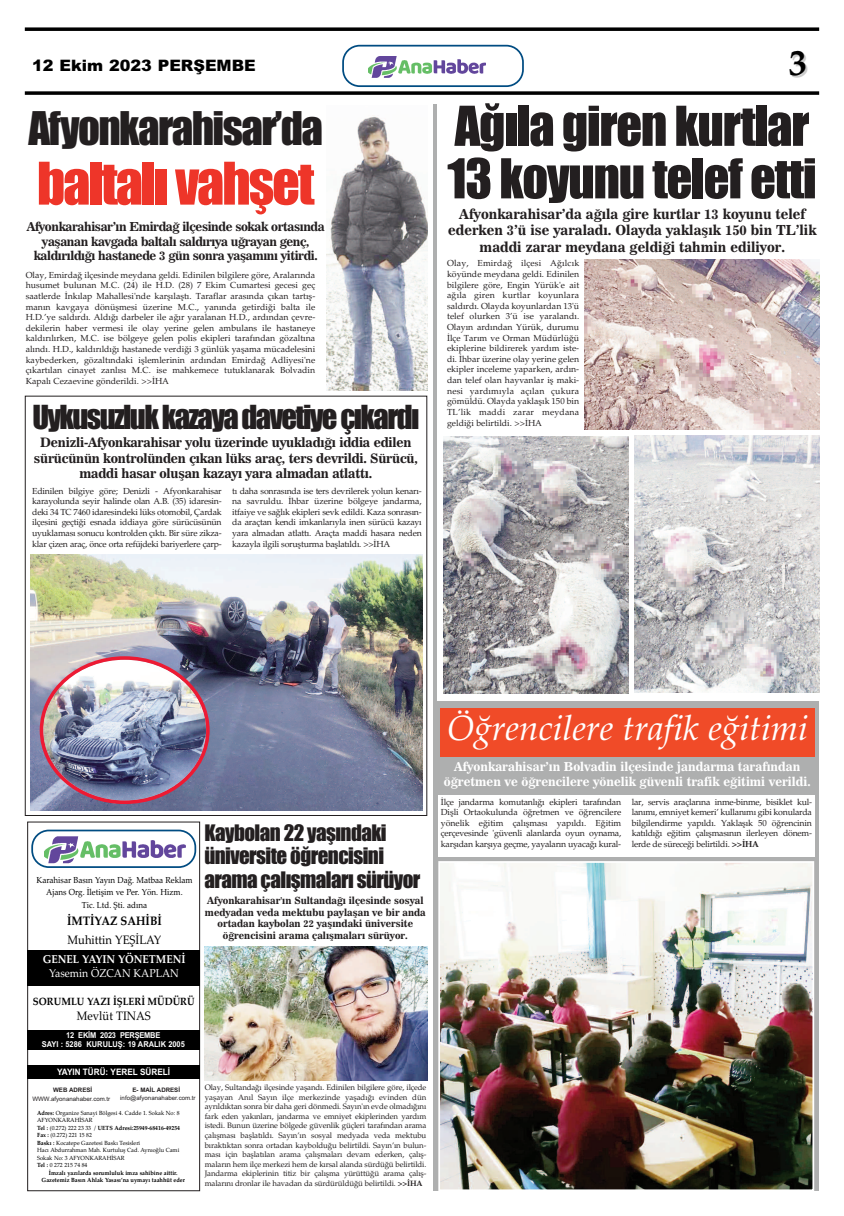
<style>
.page{position:relative;width:844px;height:1216px;background:#fff}
.page>*{position:absolute;margin:0;border:0;box-sizing:border-box;transform-origin:0 0}
.t1{font:54.25px "Impact";letter-spacing:-.04em;color:#ee3529}
.t2{font:50.75px/52.5px "Impact";letter-spacing:-.025em;color:#231f20}
.t3{font:42.88px "Impact";letter-spacing:-.04em;color:#231f20}
.t4{font:700 36.57px "Palatino";color:#000}
.t5{font:italic 35px "Palatino";color:#fff}
.t6{font:30.62px "Impact";letter-spacing:-.055em;color:#231f20}
.t7{font:21px/23.6px "Impact";letter-spacing:-.025em;color:#231f20}
.t8{font:900 15.75px "Arial";color:#000}
.t9{font:13.74px/16.5px "News 706 BT Bold C";color:#231f20;text-align:center}
.t10{font:12.95px/15.6px "News 706 BT Bold C";letter-spacing:-.015em;color:#231f20;text-align:center}
.t11{font:12.25px/14.7px "News 706 BT Bold C";letter-spacing:-.03em;color:#231f20;text-align:center}
.t12{font:12.25px/14.7px "News 706 BT Bold C";color:#fff;text-align:center}
.t13{font:12.25px "Palatino Linotype";color:#000;scale:.92 1}
.t14{font:700 12.25px "Palatino Linotype";color:#000;scale:.92 1}
.t15{font:700 11.38px "Palatino Linotype";color:#fff;scale:.92 1}
.t16{font:11.38px "Palatino Linotype";color:#fff;scale:.92 1}
.t17{font:700 10.5px "Palatino Linotype";color:#000;scale:.92 1}
.t18{font:9.8px/11.8px "News 706 BT Bold C";color:#231f20;text-align:center}
.t19{font:700 8.84px "Arial";color:#fff;scale:.92 1}
.t20{font:8.75px/10.6px "Palatino";letter-spacing:-.025em;color:#231f20;text-align:justify}
.t21{font:8.75px/12.4px "Palatino Linotype";color:#000;text-align:center;scale:.92 1}
.t22{font:700 8.05px/9.7px "Arial";color:#fff;text-align:center;scale:.92 1}
.t23{font:7.88px/9.5px "Palatino";letter-spacing:-.015em;color:#231f20;text-align:justify}
.t24{font:6.12px "Arial";color:#231f20}
.t25{font:700 6.12px "Arial";color:#231f20}
.t26{font:5.95px/7.5px "Palatino Linotype";color:#000;scale:.96 1}
.t27{font:700 5.95px/7.5px "Palatino Linotype";color:#000;text-align:center;scale:.96 1}
.s1{font-weight:700}
</style>
<div class="page">
<div style="left:27px;top:821px;width:173px;height:370px;border:1px solid #231f20"></div>
<div style="left:27px;top:1065px;width:173px;height:13px;background:#000"></div>
<div style="left:27px;top:1030px;width:172px;height:20px;background:#000"></div>
<div style="left:27px;top:949px;width:173px;height:36px;background:#000"></div>
<svg style="left:342px;top:45px;width:181px;height:42px"></svg>
<img style="left:369px;top:54px;width:116px;height:26px">
<svg style="left:25px;top:91px;width:794px;height:4px;background:#1f1f1f"></svg>
<svg style="left:25px;top:27px;width:794px;height:4px;background:#1f1f1f"></svg>
<svg style="left:31px;top:829px;width:165px;height:39px"></svg>
<img style="left:326px;top:115px;width:101px;height:275px">
<img style="left:30px;top:554px;width:392px;height:256px">
<img style="left:40px;top:656px;width:169px;height:148px">
<hr style="left:433px;top:104px;width:3px;height:1087px;background:#aeafaf">
<img style="left:584px;top:260px;width:235px;height:170px">
<img style="left:443px;top:436px;width:185px;height:257px">
<img style="left:634px;top:435px;width:185px;height:257px">
<img style="left:204px;top:946px;width:223px;height:134px">
<div style="left:433px;top:701px;width:386px;height:490px;background:#aeafaf"></div>
<div style="left:440px;top:708px;width:374px;height:48px;background:#f04b28"></div>
<div style="left:438px;top:795px;width:376px;height:61px;background:#fff"></div>
<img style="left:441px;top:864px;width:370px;height:324px">
<div style="left:438px;top:861px;width:376px;height:330px;border:2px solid #fff"></div>
<h3 class="t8" style="left:32px;top:57px;width:225px">12 Ekim 2023 PERŞEMBE</h3>
<h3 class="t4" style="left:788px;top:41px;width:20px">3</h3>
<h3 class="t3" style="left:28px;top:105px;width:296px">Afyonkarahisar’da</h3>
<h1 class="t1" style="left:37px;top:154px;width:279px">baltalı vahşet</h1>
<h3 class="t11" style="left:27px;top:219px;width:299px">Afyonkarahisar’ın Emirdağ ilçesinde sokak ortasında yaşanan kavgada baltalı saldırıya uğrayan genç, kaldırıldığı hastanede 3 gün sonra yaşamını yitirdi.</h3>
<p class="t20" style="left:26px;top:269px;width:291px">Olay, Emirdağ ilçesinde meydana geldi. Edinilen bilgilere göre, Aralarında husumet bulunan M.C. (24) ile H.D. (28) 7 Ekim Cumartesi gecesi geç saatlerde İnkılap Mahallesi'nde karşılaştı. Taraflar arasında çıkan tartış&shy;manın kavgaya dönüşmesi üzerine M.C., yanında getirdiği balta ile H.D.’ye saldırdı. Aldığı darbeler ile ağır yaralanan H.D., ardından çevre&shy;dekilerin haber vermesi ile olay yerine gelen ambulans ile hastaneye kaldırılırken, M.C. ise bölgeye gelen polis ekipleri tarafından gözaltına alındı. H.D., kaldırıldığı hastanede verdiği 3 günlük yaşama mücadelesini kaybederken, gözaltındaki işlemlerinin ardından Emirdağ Adliyesi'ne çıkartılan cinayet zanlısı M.C. ise mahkemece tutuklanarak Bolvadin Kapalı Cezaevine gönderildi. &gt;&gt;İHA</p>
<h3 class="t6" style="left:32px;top:400px;width:388px">Uykusuzlukkazayadavetiyeçıkardı</h3>
<h3 class="t10" style="left:34px;top:435px;width:385px">Denizli-Afyonkarahisar yolu üzerinde uyukladığı iddia edilen sürücünün kontrolünden çıkan lüks araç, ters devrildi. Sürücü, maddi hasar oluşan kazayı yara almadan atlattı.</h3>
<p class="t20" style="left:32px;top:485px;width:191px">Edinilen bilgiye göre; Denizli - Afyonkarahisar karayolunda seyir halinde olan A.B. (35) idaresin&shy;deki 34 TC 7460 idaresindeki lüks otomobil, Çardak ilçesini geçtiği esnada iddiaya göre sürücüsünün uyuklaması sonucu kontrolden çıktı. Bir süre zikza&shy;klar çizen araç, önce orta refüjdeki bariyerlere çarp-</p>
<p class="t20" style="left:232px;top:485px;width:191px">tı daha sonrasında ise ters devrilerek yolun kenarı&shy;na savruldu. İhbar üzerine bölgeye jandarma, itfaiye ve sağlık ekipleri sevk edildi. Kaza sonrasın&shy;da araçtan kendi imkanlarıyla inen sürücü kazayı yara almadan atlattı. Araçta maddi hasara neden kazayla ilgili soruşturma başlatıldı. &gt;&gt;İHA</p>
<h2 class="t2" style="left:447px;top:102px;width:371px">Ağıla giren kurtlar<br>13 koyunu telef etti</h2>
<h3 class="t9" style="left:448px;top:206px;width:370px">Afyonkarahisar’da ağıla gire kurtlar 13 koyunu telef ederken 3’ü ise yaraladı. Olayda yaklaşık 150 bin TL’lik maddi zarar meydana geldiği tahmin ediliyor.</h3>
<p class="t20" style="left:447px;top:258px;width:134px">Olay, Emirdağ ilçesi Ağılcık köyünde meydana geldi. Edinilen bilgilere göre, Engin Yürük'e ait ağıla giren kurtlar koyunlara saldırdı. Olayda koyunlardan 13'ü telef olurken 3’ü ise yaralandı.<br>Olayın ardından Yürük, durumu İlçe Tarım ve Orman Müdürlüğü ekiplerine bildirerek yardım iste&shy;di. İhbar üzerine olay yerine gelen ekipler inceleme yaparken, ardın&shy;dan telef olan hayvanlar iş maki&shy;nesi yardımıyla açılan çukura gömüldü. Olayda yaklaşık 150 bin TL’lik maddi zarar meydana geldiği belirtildi. &gt;&gt;İHA</p>
<p class="t21" style="left:37px;top:873px;width:171px">Karahisar Basın Yayın Dağ. Matbaa Reklam<br>Ajans Org. İletişim ve Per. Yön. Hizm.<br>Tic. Ltd. Şti. adına</p>
<h3 class="t14" style="left:67px;top:913px;width:105px">İMTİYAZ SAHİBİ</h3>
<h3 class="t13" style="left:68px;top:932px;width:103px">Muhittin YEŞİLAY</h3>
<h3 class="t15" style="left:43px;top:952px;width:157px">GENEL YAYIN YÖNETMENİ</h3>
<h3 class="t16" style="left:49px;top:966px;width:142px">Yasemin ÖZCAN KAPLAN</h3>
<p class="t17" style="left:33px;top:995px;width:177px">SORUMLU YAZI İŞLERİ MÜDÜRÜ</p>
<h3 class="t13" style="left:77px;top:1008px;width:82px">Mevlüt TINAS</h3>
<p class="t22" style="left:42px;top:1030px;width:157px">12 EKİM 2023 PERŞEMBE<br>SAYI : 5286 KURULUŞ: 19 ARALIK 2005</p>
<p class="t19" style="left:57px;top:1066px;width:124px">YAYIN TÜRÜ: YEREL SÜRELİ</p>
<p class="t25" style="left:53px;top:1086px;width:41px">WEB ADRESİ</p>
<p class="t25" style="left:132px;top:1086px;width:49px">E- MAİL ADRESİ</p>
<p class="t24" style="left:32px;top:1095px;width:79px">WWW.afyonanahaber.com.tr</p>
<p class="t24" style="left:120px;top:1094px;width:77px">info@afyonanahaber.com.tr</p>
<p class="t26" style="left:37px;top:1108px;width:150px"><span class="s1">Adres:</span> Organize Sanayi Bölgesi 4. Cadde 1. Sokak No: 8<br>AFYONKARAHİSAR<br><span class="s1">Tel :</span> (0.272) 222 23 33 / <span class="s1">UETS Adresi:25949-68416-49254<br>Fax :</span> (0.272) 221 15 82<br><span class="s1">Baskı :</span> Kocatepe Gazetesi Baskı Tesisleri<br>Hacı Abdurrahman Mah. Kurtuluş Cad. Aynıoğlu Cami Sokak No: 3 AFYONKARAHİSAR<br><span class="s1">Tel :</span> 0 272 215 74 84</p>
<p class="t27" style="left:42px;top:1168px;width:151px">İmzalı yazılarda sorumluluk imza sahibine aittir.<br>Gazetemiz Basın Ahlak Yasası’na uymayı taahhüt eder</p>
<h3 class="t7" style="left:204px;top:821px;width:217px">Kaybolan 22 yaşındaki üniversite öğrencisini arama çalışmaları sürüyor</h3>
<p class="t18" style="left:205px;top:894px;width:222px">Afyonkarahisar'ın Sultandağı ilçesinde sosyal medyadan veda mektubu paylaşan ve bir anda ortadan kaybolan 22 yaşındaki üniversite öğrencisini arama çalışmaları sürüyor.</p>
<p class="t23" style="left:205px;top:1082px;width:223px">Olay, Sultandağı ilçesinde yaşandı. Edinilen bilgilere göre, ilçede yaşayan Anıl Sayın ilçe merkezinde yaşadığı evinden dün ayrıldıktan sonra bir daha geri dönmedi. Sayın'ın evde olmadığını fark eden yakınları, jandarma ve emniyet ekiplerinden yardım istedi. Bunun üzerine bölgede güvenlik güçleri tarafından arama çalışması başlatıldı. Sayın’ın sosyal medyada veda mektubu bıraktıktan sonra ortadan kaybolduğu belirtildi. Sayın’ın bulun&shy;ması için başlatılan arama çalışmaları devam ederken, çalış&shy;maların hem ilçe merkezi hem de kırsal alanda sürdüğü belirtildi.<br>Jandarma ekiplerinin titiz bir çalışma yürüttüğü arama çalış&shy;malarını dronlar ile havadan da sürdürüldüğü belirtildi. <span class="s1">&gt;&gt;İHA</span></p>
<h3 class="t5" style="left:447px;top:707px;width:362px">Öğrencilere trafik eğitimi</h3>
<h3 class="t12" style="left:443px;top:759px;width:368px">Afyonkarahisar’ın Bolvadin ilçesinde jandarma tarafından öğretmen ve öğrencilere yönelik güvenli trafik eğitimi verildi.</h3>
<p class="t20" style="left:441px;top:796px;width:182px">İlçe jandarma komutanlığı ekipleri tarafından Dişli Ortaokulunda öğretmen ve öğrencilere yönelik eğitim çalışması yapıldı. Eğitim çerçevesinde 'güvenli alanlarda oyun oynama, karşıdan karşıya geçme, yayaların uyacağı kural-</p>
<p class="t20" style="left:631px;top:796px;width:182px">lar, servis araçlarına inme-binme, bisiklet kul&shy;lanımı, emniyet kemeri’ kullanımı gibi konularda bilgilendirme yapıldı. Yaklaşık 50 öğrencinin katıldığı eğitim çalışmasının ilerleyen dönem&shy;lerde de süreceği belirtildi. <span class="s1">&gt;&gt;İHA</span></p>
</div>
